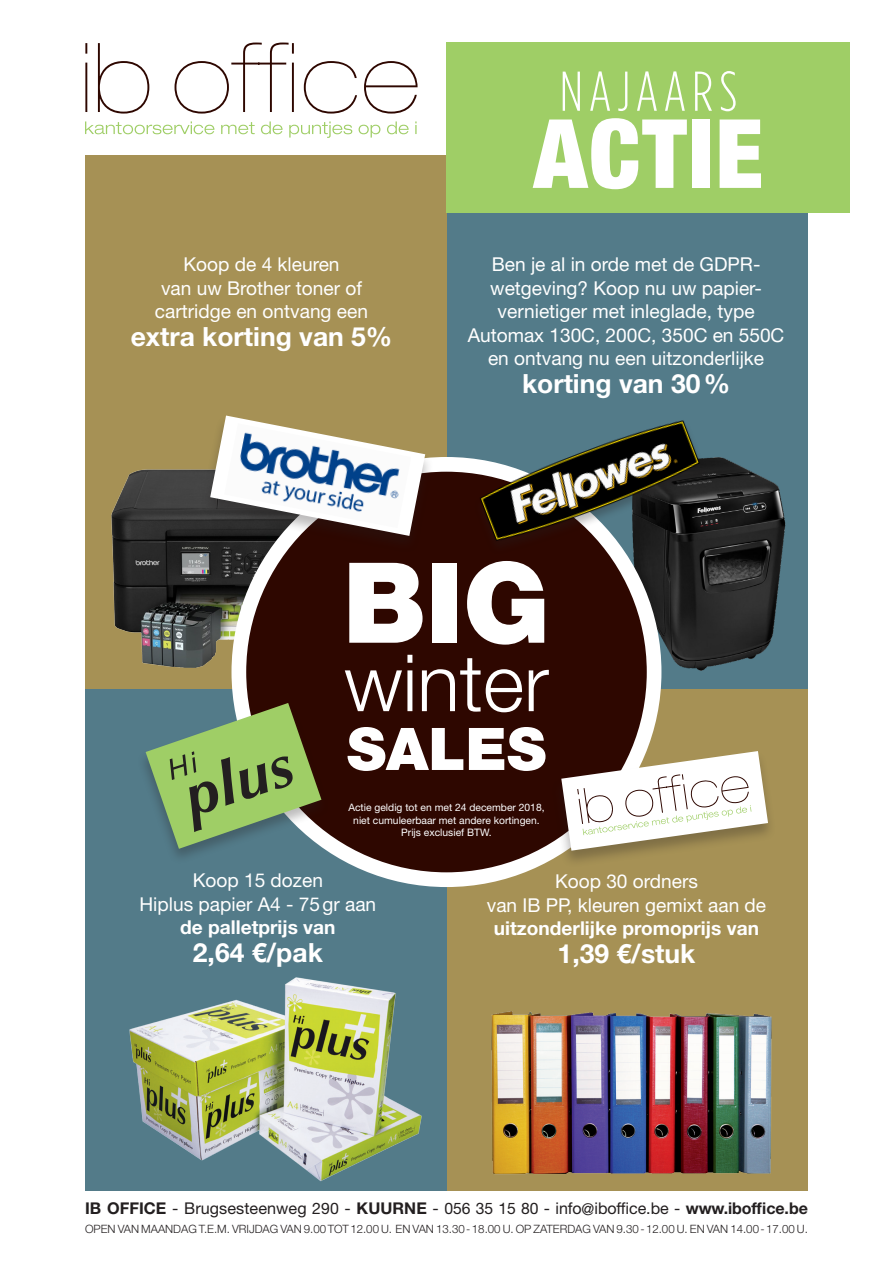
<style>
.page{position:relative;width:893px;height:1276px;background:#fff}
.page>*{position:absolute;margin:0;border:0;box-sizing:border-box;transform-origin:0 0}
.t1{font:900 111.9px "Helvetica Neue LT Std";color:#fff}
.t2{font:900 condensed 95.7px "Helvetica Neue LT Std";letter-spacing:.02em;color:#fff}
.t3{font:300 78.9px "Helvetica Neue LT Std";color:#fff}
.t4{font:900 58.8px "Helvetica Neue LT Std";color:#fff}
.t5{font:300 55.95px "Gotham Condensed";letter-spacing:.1em;color:#fff}
.t6{font:700 26.4px "Helvetica Neue LT Std";color:#fff}
.t7{font:19.05px/23.5px "Helvetica Neue LT Std";color:#fff;text-align:center}
.t8{font:16.2px "Helvetica Neue LT Std";letter-spacing:.005em;color:#231f20}
.t9{font:300 11.4px "Helvetica Neue LT Std";color:#231f20}
.t10{font:10.35px/12.3px "Helvetica Neue LT Std";color:#fff;text-align:center}
.s1{font-weight:700}
.s2{font-size:15.9px}
.s3{font-style:inherit}
</style>
<div class="page">
<div style="left:446px;top:187px;width:362px;height:502px;background:#537b89"></div>
<img style="left:619px;top:457px;width:167px;height:232px">
<div style="left:85px;top:155px;width:361px;height:534px;background:#a69155"></div>
<img style="left:111px;top:451px;width:352px;height:217px">
<div style="left:446px;top:689px;width:362px;height:502px;background:#a69155"></div>
<div style="left:85px;top:689px;width:361px;height:502px;background:#537b89"></div>
<div style="left:239px;top:464px;width:415px;height:415px;background:#2e0700;border-radius:50%"></div>
<div style="left:231px;top:457px;width:430px;height:430px;border:15px solid #fff;border-radius:50%"></div>
<svg style="left:85px;top:121px;width:332px;height:17px"></svg>
<svg style="left:85px;top:43px;width:333px;height:71px"></svg>
<div style="left:446px;top:43px;width:404px;height:170px;background:#9fce66"></div>
<div style="left:200px;top:415px;width:234px;height:138px;background:#231f20;opacity:.3"></div>
<svg style="left:210px;top:415px;width:215px;height:121px"></svg>
<img style="left:224px;top:423px;width:187px;height:105px">
<div style="left:473px;top:420px;width:234px;height:135px;background:#231f20;opacity:.3"></div>
<img style="left:474px;top:420px;width:233px;height:132px">
<div style="left:552px;top:750px;width:225px;height:118px;background:#231f20;opacity:.3"></div>
<svg style="left:561px;top:751px;width:207px;height:99px"></svg>
<div style="left:137px;top:703px;width:192px;height:162px;background:#231f20;opacity:.3"></div>
<svg style="left:146px;top:703px;width:175px;height:146px"></svg>
<img style="left:129px;top:977px;width:293px;height:204px">
<img style="left:491px;top:1011px;width:281px;height:164px">
<p class="t7" style="left:155px;top:252px;width:215px">Koop de 4 kleuren<br>van uw Brother toner of cartridge en ontvang een</p>
<p class="t6" style="left:131px;top:320px;width:263px">extra korting van 5%</p>
<p class="t5" style="left:560px;top:60px;width:180px">NAJAARS</p>
<p class="t2" style="left:534px;top:95px;width:231px">ACTIE</p>
<p class="t7" style="left:468px;top:252px;width:318px">Ben je al in orde met de GDPR&shy;wetgeving? Koop nu uw papier&shy;vernietiger met inleglade, type<br>Automax 130C, 200C, 350C en 550C en ontvang nu een uitzonderlijke</p>
<p class="t6" style="left:522px;top:367px;width:210px">korting van 30%</p>
<p class="t1" style="left:343px;top:536px;width:209px">BIG</p>
<p class="t3" style="left:344px;top:635px;width:206px">winter</p>
<p class="t4" style="left:347px;top:714px;width:201px">SALES</p>
<p class="t10" style="left:348px;top:801px;width:198px">Actie geldig tot en met 24 december 2018, niet cumuleerbaar met andere kortingen.<br>Prijs exclusief BTW.</p>
<p class="t7" style="left:140px;top:868px;width:238px">Koop 15 dozen<br>Hiplus papier A4 - 75gr aan <span class="s1">de palletprijs van</span></p>
<p class="t6" style="left:193px;top:936px;width:131px">2,64 €/pak</p>
<p class="t7" style="left:487px;top:869px;width:281px">Koop 30 ordners<br>van IB PP, kleuren gemixt aan de <span class="s1">uitzonderlijke promoprijs van</span></p>
<p class="t6" style="left:558px;top:937px;width:139px">1,39 €/stuk</p>
<p class="t8" style="left:85px;top:1198px;width:724px"><span class="s1">IB OFFICE</span> - Brugsesteenweg <span class="s2">290</span> - <span class="s1">KUURNE</span> - <span class="s2">056 35 15 80</span> - info@iboffice.be - <span class="s1">www.iboffice.be</span></p>
<p class="t9" style="left:85px;top:1221px;width:724px">OPEN VAN MAANDAG T.E.M. VRIJDAG VAN 9<span class="s3">.</span>00TOT12<span class="s3">.</span>00 U. EN VAN 13<span class="s3">.</span>30-18<span class="s3">.</span>00 U. OP ZATERDAG VAN 9<span class="s3">.</span>30-12<span class="s3">.</span>00 U. EN VAN 14<span class="s3">.</span>00-17<span class="s3">.</span>00 U.</p>
</div>
